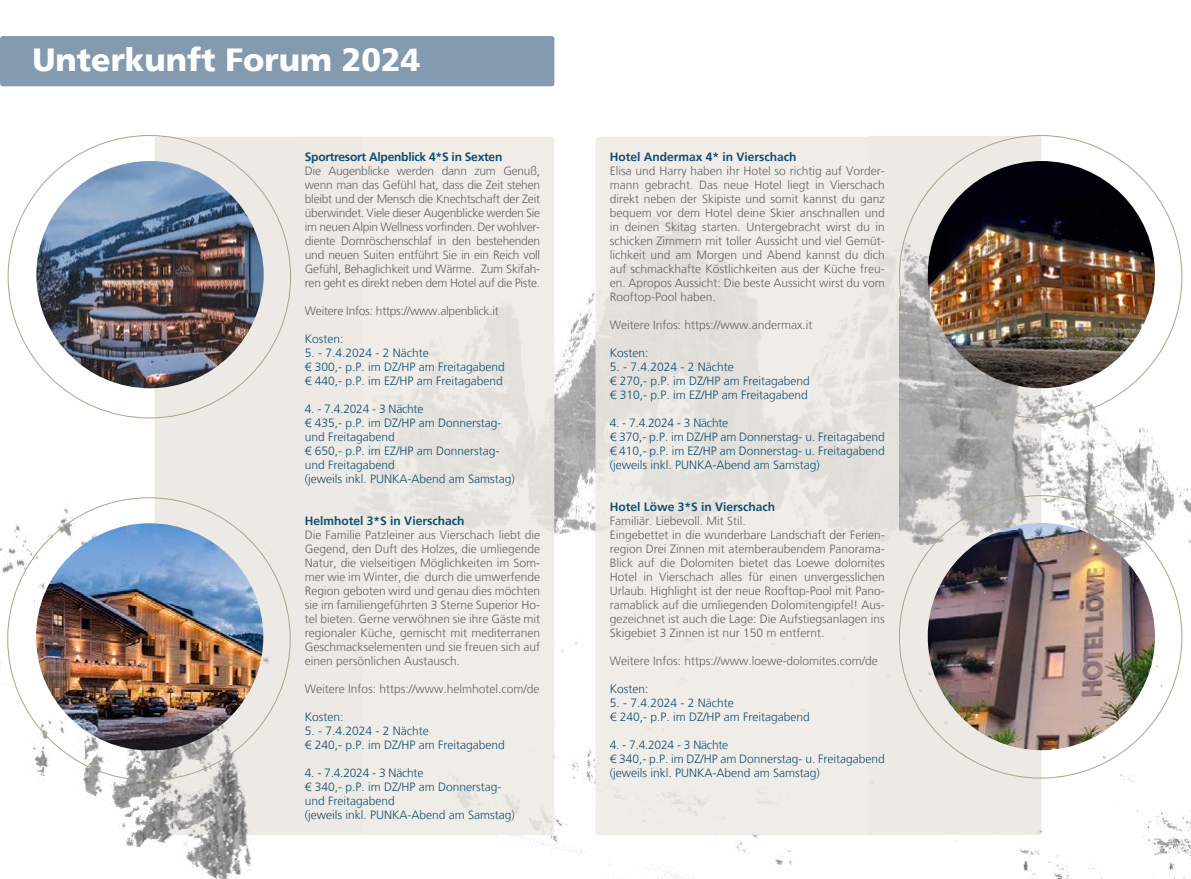
<style>
.page{position:relative;width:1191px;height:879px;background:#fff}
.page>*{position:absolute;margin:0;border:0;box-sizing:border-box;transform-origin:0 0}
.t1{font:900 32px "Frutiger";color:#fff}
.t2{font:300 12px/14px "Frutiger";color:#646363;text-align:justify}
.t3{font:300 12px/14px "Frutiger";color:#124f70}
.t4{font:700 12px "Frutiger";color:#124f70}
.t5{font:300 12px "Frutiger";letter-spacing:-.02em;color:#646363}
.t6{font:700 12px "Frutiger";letter-spacing:-.02em;color:#124f70}
</style>
<div class="page">
<img style="left:0;top:36px;width:1191px;height:843px">
<div style="left:291px;top:137px;width:263px;height:698px;background:#eeebe6;border-radius:3px"></div>
<div style="left:0;top:36px;width:554px;height:50px;background:#849aae;border-radius:3px"></div>
<img style="left:36px;top:161px;width:228px;height:227px;border-radius:114px">
<img style="left:36px;top:523px;width:227px;height:227px;border-radius:114px">
<img style="left:927px;top:523px;width:228px;height:227px;border-radius:114px">
<img style="left:927px;top:161px;width:228px;height:227px;border-radius:114px">
<div style="left:595px;top:137px;width:304px;height:698px;background:linear-gradient(to right,#eceae6,#eceae5);border-radius:3px"></div>
<h1 class="t1" style="left:32px;top:41px;width:389px">Unterkunft Forum 2024</h1>
<p class="t6" style="left:305px;top:150px;width:199px">Sportresort Alpenblick 4*S in Sexten</p>
<p class="t2" style="left:305px;top:164px;width:237px">Die Augenblicke werden dann zum Genuß, wenn man das Gefühl hat, dass die Zeit stehen bleibt und der Mensch die Knechtschaft der Zeit überwindet. Viele dieser Augenblicke werden Sie im neuen Alpin Wellness vorfinden. Der wohlver&shy;diente Dornröschenschlaf in den bestehenden und neuen Suiten entführt Sie in ein Reich voll Gefühl, Behaglichkeit und Wärme. Zum Skifah&shy;ren geht es direkt neben dem Hotel auf die Piste.</p>
<p class="t5" style="left:305px;top:304px;width:195px">Weitere Infos: https://www.alpenblick.it</p>
<p class="t3" style="left:305px;top:332px;width:40px">Kosten:</p>
<p class="t3" style="left:305px;top:346px;width:202px">5. - 7.4.2024 - 2 Nächte<br>€ 300,- p.P. im DZ/HP am Freitagabend € 440,- p.P. im EZ/HP am Freitagabend</p>
<p class="t3" style="left:305px;top:402px;width:212px">4. - 7.4.2024 - 3 Nächte<br>€ 435,- p.P. im DZ/HP am Donnerstag&shy;und Freitagabend<br>€ 650,- p.P. im EZ/HP am Donnerstag&shy;und Freitagabend<br>(jeweils inkl. PUNKA-Abend am Samstag)</p>
<p class="t4" style="left:305px;top:514px;width:161px">Helmhotel 3*S in Vierschach</p>
<p class="t2" style="left:305px;top:528px;width:237px">Die Familie Patzleiner aus Vierschach liebt die Gegend, den Duft des Holzes, die umliegende Natur, die vielseitigen Möglichkeiten im Som&shy;mer wie im Winter, die durch die umwerfende Region geboten wird und genau dies möchten sie im familiengeführten 3 Sterne Superior Ho&shy;tel bieten. Gerne verwöhnen sie ihre Gäste mit regionaler Küche, gemischt mit mediterranen Geschmackselementen und sie freuen sich auf einen persönlichen Austausch.</p>
<p class="t2" style="left:305px;top:682px;width:236px">Weitere Infos: https://www.helmhotel.com/de</p>
<p class="t3" style="left:305px;top:710px;width:40px">Kosten:</p>
<p class="t3" style="left:305px;top:724px;width:202px">5. - 7.4.2024 - 2 Nächte<br>€ 240,- p.P. im DZ/HP am Freitagabend</p>
<p class="t3" style="left:305px;top:766px;width:212px">4. - 7.4.2024 - 3 Nächte<br>€ 340,- p.P. im DZ/HP am Donnerstag&shy;und Freitagabend<br>(jeweils inkl. PUNKA-Abend am Samstag)</p>
<p class="t4" style="left:609px;top:150px;width:188px">Hotel Andermax 4* in Vierschach</p>
<p class="t2" style="left:609px;top:164px;width:277px">Elisa und Harry haben ihr Hotel so richtig auf Vorder&shy;mann gebracht. Das neue Hotel liegt in Vierschach direkt neben der Skipiste und somit kannst du ganz bequem vor dem Hotel deine Skier anschnallen und in deinen Skitag starten. Untergebracht wirst du in schicken Zimmern mit toller Aussicht und viel Gemüt&shy;lichkeit und am Morgen und Abend kannst du dich auf schmackhafte Köstlichkeiten aus der Küche freu&shy;en. Apropos Aussicht: Die beste Aussicht wirst du vom Rooftop-Pool haben.</p>
<p class="t2" style="left:609px;top:318px;width:204px">Weitere Infos: https://www.andermax.it</p>
<p class="t3" style="left:609px;top:346px;width:40px">Kosten:</p>
<p class="t3" style="left:609px;top:360px;width:202px">5. - 7.4.2024 - 2 Nächte<br>€ 270,- p.P. im DZ/HP am Freitagabend € 310,- p.P. im EZ/HP am Freitagabend</p>
<p class="t3" style="left:609px;top:416px;width:277px">4. - 7.4.2024 - 3 Nächte<br>€ 370,- p.P. im DZ/HP am Donnerstag- u. Freitagabend € 410,- p.P. im EZ/HP am Donnerstag- u. Freitagabend (jeweils inkl. PUNKA-Abend am Samstag)</p>
<p class="t4" style="left:609px;top:500px;width:167px">Hotel Löwe 3*S in Vierschach</p>
<p class="t2" style="left:609px;top:514px;width:277px;text-align:left">Familiär. Liebevoll. Mit Stil.<br>Eingebettet in die wunderbare Landschaft der Ferien&shy;region Drei Zinnen mit atemberaubendem Panorama-Blick auf die Dolomiten bietet das Loewe dolomites Hotel in Vierschach alles für einen unvergesslichen Urlaub. Highlight ist der neue Rooftop-Pool mit Pano&shy;ramablick auf die umliegenden Dolomitengipfel! Aus&shy;gezeichnet ist auch die Lage: Die Aufstiegsanlagen ins Skigebiet 3 Zinnen ist nur 150 m entfernt.</p>
<p class="t2" style="left:609px;top:654px;width:270px">Weitere Infos: https://www.loewe-dolomites.com/de</p>
<p class="t3" style="left:609px;top:682px;width:40px">Kosten:</p>
<p class="t3" style="left:609px;top:696px;width:202px">5. - 7.4.2024 - 2 Nächte<br>€ 240,- p.P. im DZ/HP am Freitagabend</p>
<p class="t3" style="left:609px;top:738px;width:276px">4. - 7.4.2024 - 3 Nächte<br>€ 340,- p.P. im DZ/HP am Donnerstag- u. Freitagabend (jeweils inkl. PUNKA-Abend am Samstag)</p>
</div>
